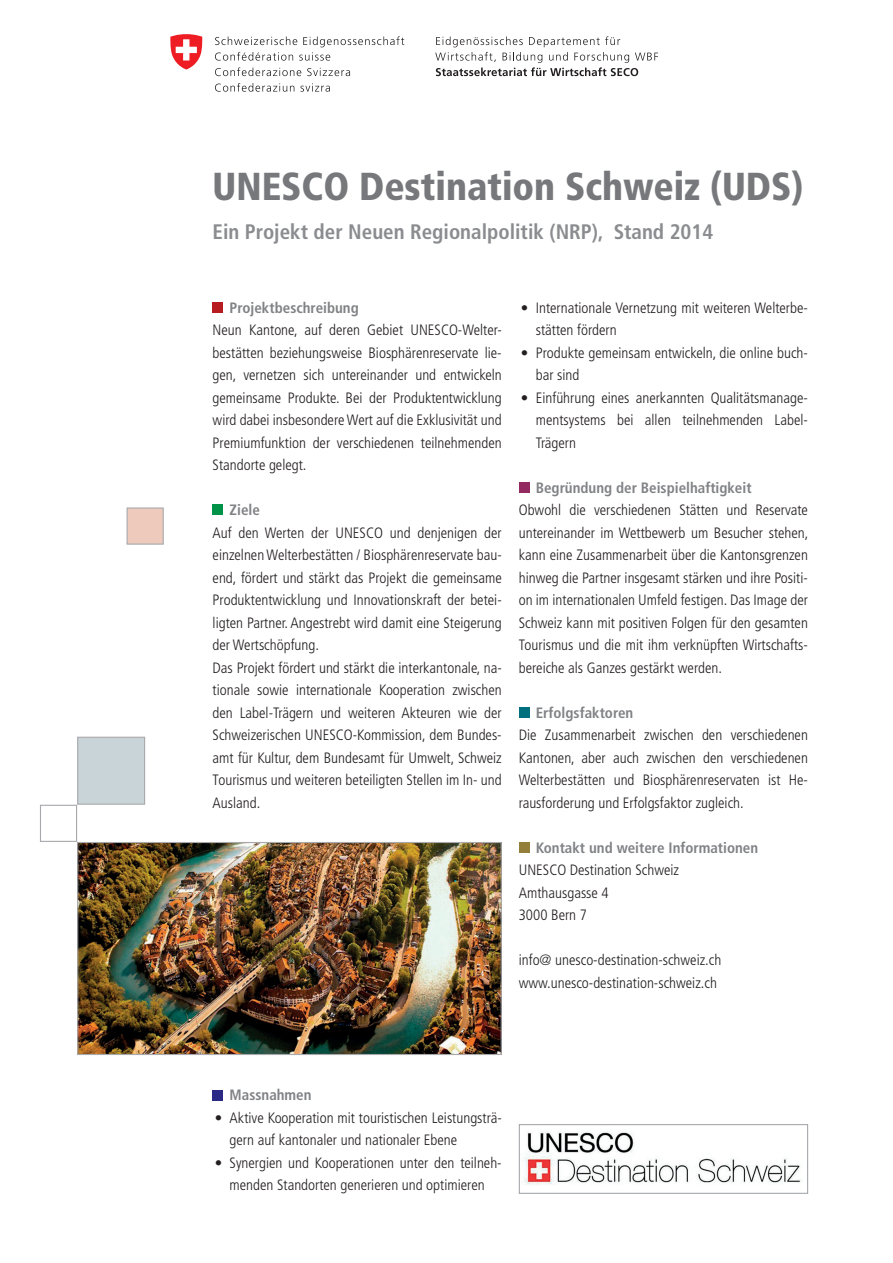
<style>
.page{position:relative;width:893px;height:1263px;background:#fff}
.page>*{position:absolute;margin:0;border:0;box-sizing:border-box;transform-origin:0 0}
.t1{font:900 condensed 39px "Frutiger LT Std";color:#76787b}
.t2{font:700 condensed 21px "Frutiger LT Std";color:#8a8c8f}
.t3{font:300 condensed 15px/22.5px "Frutiger LT Std";color:#231f20}
.t4{font:700 condensed 15px "Frutiger LT Std";color:#808285}
</style>
<div class="page">
<div style="left:213px;top:302px;width:10px;height:11px;background:#b61c20"></div>
<div style="left:213px;top:505px;width:10px;height:10px;background:#009247"></div>
<div style="left:213px;top:1090px;width:10px;height:10px;background:#2a2a86"></div>
<div style="left:519px;top:482px;width:10px;height:11px;background:#932b60"></div>
<div style="left:519px;top:707px;width:10px;height:11px;background:#01707e"></div>
<div style="left:519px;top:842px;width:10px;height:11px;background:#937f3a"></div>
<img style="left:522px;top:1131px;width:279px;height:54px">
<div style="left:519px;top:1124px;width:289px;height:70px;border:1px solid #a8a9ad"></div>
<img style="left:79px;top:844px;width:421px;height:209px">
<div style="left:77px;top:842px;width:425px;height:213px;border:1px solid #a8a9ad"></div>
<div style="left:77px;top:737px;width:68px;height:68px;background:#c9d4d9;border:1px solid #a8a9ad"></div>
<div style="left:40px;top:805px;width:37px;height:37px;background:#fff;border:1px solid #a8a9ad"></div>
<div style="left:127px;top:507px;width:37px;height:38px;background:#edcabc;border:1px solid #a8a9ad"></div>
<svg style="left:170px;top:34px;width:488px;height:58px"></svg>
<h1 class="t1" style="left:213px;top:163px;width:592px">UNESCO Destination Schweiz (UDS)</h1>
<h2 class="t2" style="left:213px;top:220px;width:502px">Ein Projekt der Neuen Regionalpolitik (NRP), Stand 2014</h2>
<p class="t4" style="left:230px;top:299px;width:131px">Projektbeschreibung</p>
<p class="t3" style="left:213px;top:319px;width:291px;text-align:justify">Neun Kantone, auf deren Gebiet UNESCO-Welter&shy;bestätten beziehungsweise Biosphärenreservate lie&shy;gen, vernetzen sich untereinander und entwickeln gemeinsame Produkte. Bei der Produktentwicklung wird dabei insbesondere Wert auf die Exklusivität und Premiumfunktion der verschiedenen teilnehmenden Standorte gelegt.</p>
<p class="t4" style="left:230px;top:501px;width:32px">Ziele</p>
<p class="t3" style="left:213px;top:521px;width:291px">Auf den Werten der UNESCO und denjenigen der einzelnen Welterbestätten / Biosphärenreservate bau&shy;end, fördert und stärkt das Projekt die gemeinsame Produktentwicklung und Innovationskraft der betei&shy;ligten Partner. Angestrebt wird damit eine Steigerung der Wertschöpfung.<br>Das Projekt fördert und stärkt die interkantonale, na&shy;tionale sowie internationale Kooperation zwischen den Label-Trägern und weiteren Akteuren wie der Schweizerischen UNESCO-Kommission, dem Bundes&shy;amt für Kultur, dem Bundesamt für Umwelt, Schweiz Tourismus und weiteren beteiligten Stellen im In- und Ausland.</p>
<p class="t3" style="left:536px;top:296px;width:274px;text-indent:-15px">• Internationale Vernetzung mit weiteren Welterbe&shy;stätten fördern</p>
<p class="t3" style="left:536px;top:341px;width:274px;text-indent:-15px">• Produkte gemeinsam entwickeln, die online buch&shy;bar sind</p>
<p class="t3" style="left:536px;top:386px;width:274px;text-align:justify;text-indent:-15px">• Einführung eines anerkannten Qualitätsmanage&shy;mentsystems bei allen teilnehmenden Label-Trägern</p>
<p class="t4" style="left:536px;top:479px;width:217px">Begründung der Beispielhaftigkeit</p>
<p class="t3" style="left:519px;top:499px;width:291px;text-align:justify">Obwohl die verschiedenen Stätten und Reservate untereinander im Wettbewerb um Besucher stehen, kann eine Zusammenarbeit über die Kantonsgrenzen hinweg die Partner insgesamt stärken und ihre Positi&shy;on im internationalen Umfeld festigen. Das Image der Schweiz kann mit positiven Folgen für den gesamten Tourismus und die mit ihm verknüpften Wirtschafts&shy;bereiche als Ganzes gestärkt werden.</p>
<p class="t4" style="left:536px;top:704px;width:99px">Erfolgsfaktoren</p>
<p class="t3" style="left:519px;top:724px;width:291px;text-align:justify">Die Zusammenarbeit zwischen den verschiedenen Kantonen, aber auch zwischen den verschiedenen Welterbestätten und Biosphärenreservaten ist He&shy;rausforderung und Erfolgsfaktor zugleich.</p>
<p class="t4" style="left:536px;top:839px;width:224px">Kontakt und weitere Informationen</p>
<p class="t3" style="left:519px;top:859px;width:162px">UNESCO Destination Schweiz<br>Amthausgasse 4<br>3000 Bern 7</p>
<p class="t3" style="left:519px;top:949px;width:204px">info@ unesco-destination-schweiz.ch www.unesco-destination-schweiz.ch</p>
<p class="t4" style="left:230px;top:1086px;width:83px">Massnahmen</p>
<p class="t3" style="left:230px;top:1106px;width:274px;text-indent:-15px">• Aktive Kooperation mit touristischen Leistungsträ&shy;gern auf kantonaler und nationaler Ebene</p>
<p class="t3" style="left:215px;top:1151px;width:288px;text-align:center">• Synergien und Kooperationen unter den teilneh&shy;menden Standorten generieren und optimieren</p>
</div>
